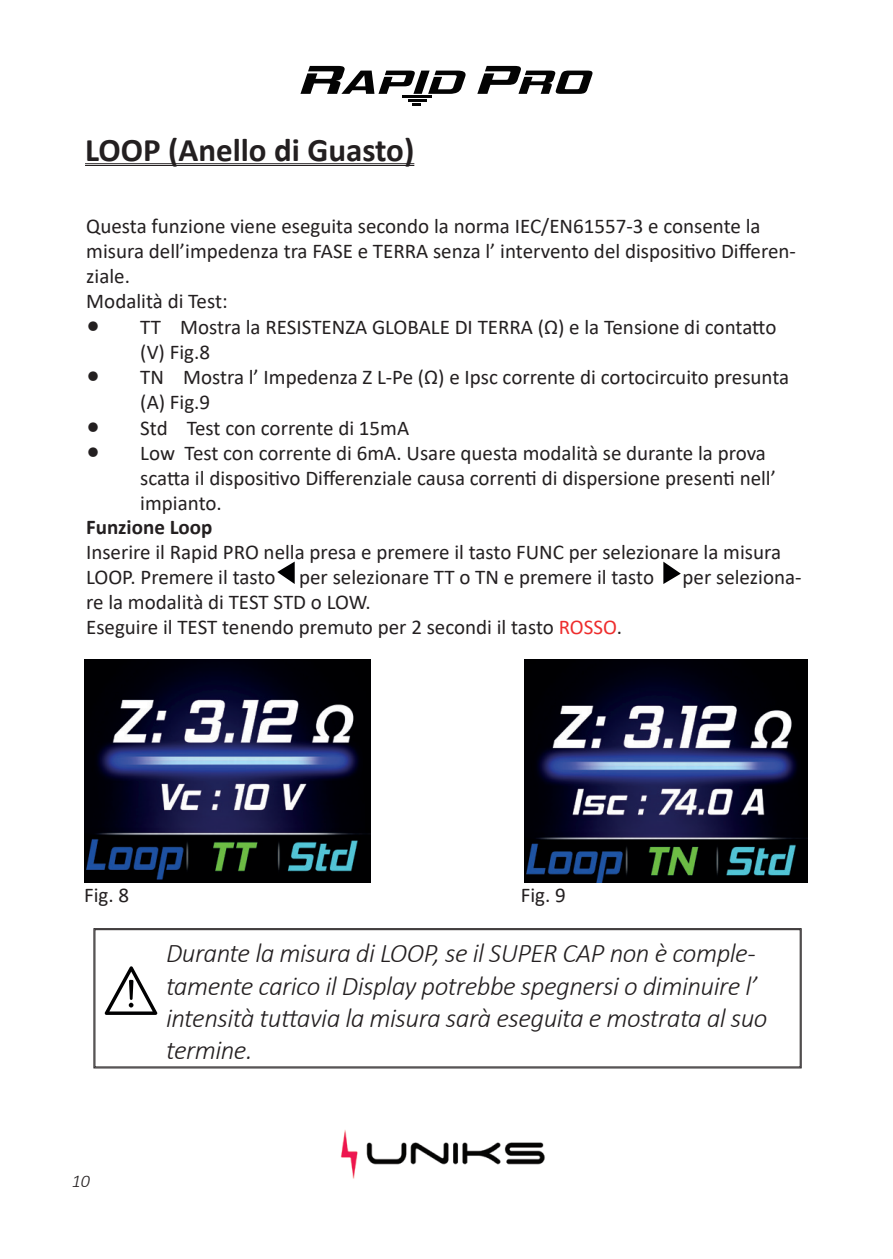
<style>
.page{position:relative;width:893px;height:1259px;background:#fff}
.page>*{position:absolute;margin:0;border:0;box-sizing:border-box;transform-origin:0 0}
.t1{font:700 33px "Calibri";color:#231f20}
.t2{font:italic 300 27px/32.4px "Calibri";letter-spacing:-.02em;color:#231f20}
.t3{font:21px/25.2px "Calibri";color:#231f20}
.t4{font:700 21px "Calibri";color:#231f20}
.t5{font:italic 300 18px "Calibri";color:#231f20}
.s1{font-family:"Minion Pro";font-size:36px}
.s2{color:#ee2d2d}
</style>
<div class="page">
<svg style="left:300px;top:66px;width:166px;height:28px"></svg>
<svg style="left:477px;top:66px;width:115px;height:28px"></svg>
<hr style="left:403px;top:95px;width:29px;height:3px;background:#030303">
<svg style="left:408px;top:100px;width:18px;height:6px"></svg>
<img style="left:340px;top:1130px;width:205px;height:49px">
<hr style="left:85px;top:163px;width:329px;height:1px;background:#231f20">
<hr style="left:85px;top:165px;width:329px;height:1px;background:#231f20">
<svg style="left:277px;top:561px;width:18px;height:23px"></svg>
<svg style="left:663px;top:561px;width:18px;height:23px"></svg>
<img style="left:524px;top:659px;width:284px;height:223px">
<img style="left:84px;top:659px;width:287px;height:223px">
<svg style="left:93px;top:928px;width:709px;height:140px"></svg>
<div style="left:95px;top:929px;width:705px;height:138px;border:1px solid #231f20"></div>
<h1 class="t1" style="left:85px;top:127px;width:331px">LOOP (Anello di Guasto)</h1>
<p class="t3" style="left:86px;top:213px;width:711px">Questa funzione viene eseguita secondo la norma IEC/EN61557-3 e consente la misura dell’impedenza tra FASE e TERRA senza l’ intervento del dispositivo Differen&shy;ziale.<br>Modalità di Test:</p>
<p class="t3" style="left:140px;top:313px;width:638px;text-indent:-54px"><span class="s1">•</span> TT Mostra la RESISTENZA GLOBALE DI TERRA (Ω) e la Tensione di contatto (V) Fig.8</p>
<p class="t3" style="left:140px;top:364px;width:650px;text-indent:-54px"><span class="s1">•</span> TN Mostra l’ Impedenza Z L-Pe (Ω) e Ipsc corrente di cortocircuito presunta (A) Fig.9</p>
<p class="t3" style="left:86px;top:414px;width:324px"><span class="s1">•</span> Std Test con corrente di 15mA</p>
<p class="t3" style="left:140px;top:439px;width:637px;text-indent:-54px"><span class="s1">•</span> Low Test con corrente di 6mA. Usare questa modalità se durante la prova scatta il dispositivo Differenziale causa correnti di dispersione presenti nell’ impianto.</p>
<p class="t4" style="left:86px;top:512px;width:128px">Funzione Loop</p>
<p class="t3" style="left:86px;top:538px;width:696px">Inserire il Rapid PRO nella presa e premere il tasto FUNC per selezionare la misura<br>LOOP. Premere il tasto per selezionare TT o TN e premere il tasto</p>
<p class="t3" style="left:683px;top:564px;width:121px">per seleziona-</p>
<p class="t3" style="left:86px;top:589px;width:537px">re la modalità di TEST STD o LOW.<br>Eseguire il TEST tenendo premuto per 2 secondi il tasto <span class="s2">ROSSO</span>.</p>
<p class="t3" style="left:84px;top:882px;width:47px">Fig. 8</p>
<p class="t3" style="left:521px;top:882px;width:47px">Fig. 9</p>
<p class="t2" style="left:166px;top:936px;width:603px">Durante la misura di LOOP, se il SUPER CAP non è comple&shy;tamente carico il Display potrebbe spegnersi o diminuire l’ intensità tuttavia la misura sarà eseguita e mostrata al suo termine.</p>
<p class="t5" style="left:72px;top:1170px;width:20px">10</p>
</div>
